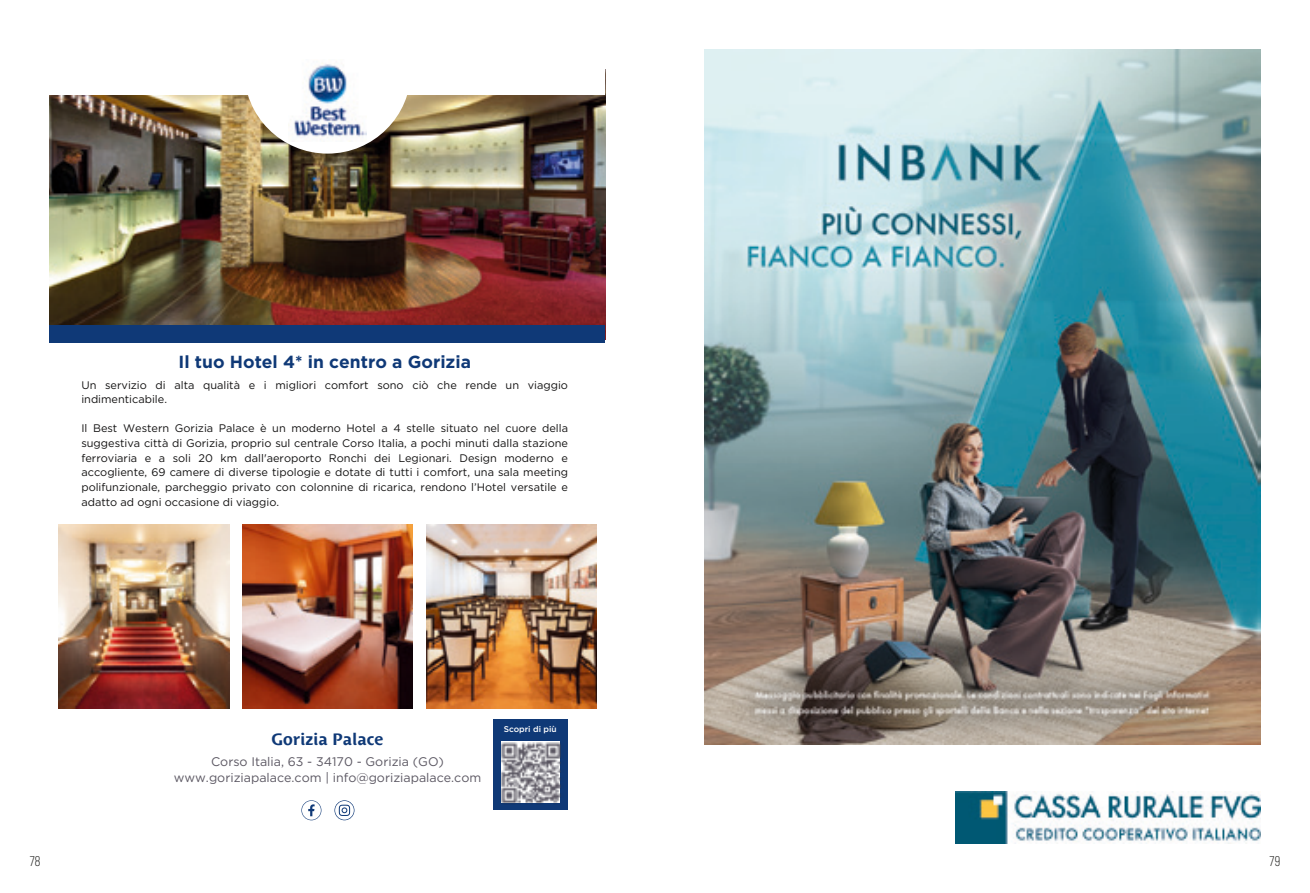
<style>
.page{position:relative;width:1310px;height:893px;background:#fff}
.page>*{position:absolute;margin:0;border:0;box-sizing:border-box;transform-origin:0 0}
.t1{font:700 17.5px "Gotham";color:#0f3977}
.t2{font:700 16.28px "Costa Std";color:#0f3977}
.t3{font:14px "Bebas Neue Pro";color:#1d1d1b}
.t4{font:12.42px/16.6px "Gotham";color:#5b5762;text-align:center}
.t5{font:11.03px/14.7px "Gotham";color:#121111}
.t6{font:500 8.4px "Gotham";color:#fff}
</style>
<div class="page">
<img style="left:704px;top:50px;width:556px;height:694px">
<img style="left:955px;top:792px;width:305px;height:51px">
<img style="left:426px;top:524px;width:170px;height:184px">
<img style="left:50px;top:95px;width:555px;height:230px">
<img style="left:59px;top:524px;width:170px;height:184px">
<img style="left:243px;top:524px;width:170px;height:184px">
<svg style="left:301px;top:800px;width:20px;height:20px"></svg>
<div style="left:493px;top:719px;width:74px;height:91px;background:#0f3977"></div>
<svg style="left:244px;top:95px;width:167px;height:59px"></svg>
<img style="left:288px;top:63px;width:78px;height:79px">
<img style="left:501px;top:741px;width:60px;height:63px">
<div style="left:50px;top:325px;width:555px;height:17px;background:#0f3977"></div>
<div style="left:334px;top:800px;width:20px;height:20px;border:1px solid #0f3977;border-radius:50%"></div>
<svg style="left:339px;top:805px;width:11px;height:11px"></svg>
<h1 class="t1" style="left:178px;top:350px;width:294px">Il tuo Hotel 4* in centro a Gorizia</h1>
<p class="t5" style="left:81px;top:377px;width:488px">Un servizio di alta qualità e i migliori comfort sono ciò che rende un viaggio indimenticabile.</p>
<p class="t5" style="left:81px;top:421px;width:488px;text-align:justify">Il Best Western Gorizia Palace è un moderno Hotel a 4 stelle situato nel cuore della suggestiva città di Gorizia, proprio sul centrale Corso Italia, a pochi minuti dalla stazione ferroviaria e a soli 20 km dall'aeroporto Ronchi dei Legionari. Design moderno e accogliente, 69 camere di diverse tipologie e dotate di tutti i comfort, una sala meeting polifunzionale, parcheggio privato con colonnine di ricarica, rendono l’Hotel versatile e adatto ad ogni occasione di viaggio.</p>
<h2 class="t2" style="left:271px;top:730px;width:114px">Gorizia Palace</h2>
<p class="t4" style="left:174px;top:753px;width:309px">Corso Italia, 63 - 34170 - Gorizia (GO) www.goriziapalace.com | info@goriziapalace.com</p>
<p class="t6" style="left:504px;top:724px;width:54px">Scopri di più</p>
<p class="t3" style="left:30px;top:853px;width:12px">78</p>
<p class="t3" style="left:1269px;top:853px;width:12px">79</p>
</div>
